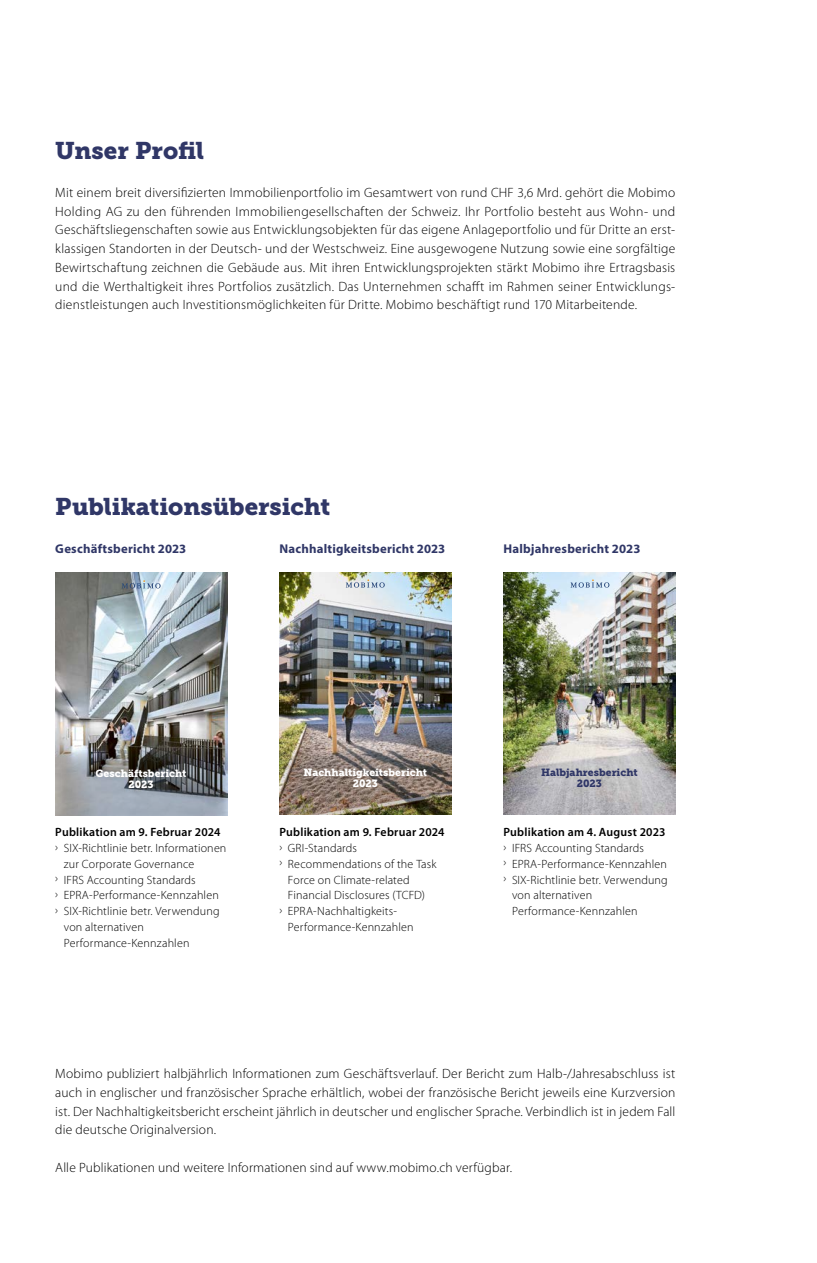
<style>
.page{position:relative;width:817px;height:1263px;background:#fff}
.page>*{position:absolute;margin:0;border:0;box-sizing:border-box;transform-origin:0 0}
.t1{font:24px "Museo Slab 900";color:#303767}
.t2{font:300 13.5px/18.8px "Myriad Pro";letter-spacing:.015em;color:#000;text-align:justify}
.t3{font:700 12.75px "Myriad Pro";letter-spacing:.015em;color:#303767}
.t4{font:300 12px "Myriad Pro";letter-spacing:.015em;color:#000}
.t5{font:600 12px "Myriad Pro";letter-spacing:.02em;color:#000}
.t6{font:10.35px/10.9px "Museo Slab 900";color:#fff;text-align:center}
.t7{font:10.35px/10.9px "Museo Slab 900";color:#303767;text-align:center}
</style>
<div class="page">
<img style="left:279px;top:572px;width:172px;height:178px">
<svg style="left:346px;top:579px;width:38px;height:9px"></svg>
<img style="left:279px;top:750px;width:172px;height:65px">
<img style="left:55px;top:573px;width:172px;height:177px">
<svg style="left:55px;top:750px;width:172px;height:66px;background:#797d82"></svg>
<svg style="left:122px;top:580px;width:39px;height:8px"></svg>
<img style="left:503px;top:572px;width:172px;height:243px">
<svg style="left:570px;top:579px;width:39px;height:9px"></svg>
<h1 class="t1" style="left:55px;top:137px;width:150px">Unser Profil</h1>
<p class="t2" style="left:55px;top:183px;width:621px">Mit einem breit diversifizierten Immobilienportfolio im Gesamtwert von rund CHF 3,6 Mrd. gehört die Mobimo Holding AG zu den führenden Immobiliengesellschaften der Schweiz. Ihr Portfolio besteht aus Wohn- und Geschäftsliegenschaften sowie aus Entwicklungsobjekten für das eigene Anlageportfolio und für Dritte an erst&shy;klassigen Standorten in der Deutsch- und der Westschweiz. Eine ausgewogene Nutzung sowie eine sorgfältige Bewirtschaftung zeichnen die Gebäude aus. Mit ihren Entwicklungsprojekten stärkt Mobimo ihre Ertragsbasis und die Werthaltigkeit ihres Portfolios zusätzlich. Das Unternehmen schafft im Rahmen seiner Entwicklungs&shy;dienstleistungen auch Investitionsmöglichkeiten für Dritte. Mobimo beschäftigt rund 170 Mitarbeitende.</p>
<h1 class="t1" style="left:55px;top:492px;width:276px">Publikationsübersicht</h1>
<p class="t3" style="left:55px;top:540px;width:132px">Geschäftsbericht 2023</p>
<p class="t3" style="left:279px;top:540px;width:167px">Nachhaltigkeitsbericht 2023</p>
<p class="t3" style="left:503px;top:540px;width:138px">Halbjahresbericht 2023</p>
<p class="t6" style="left:303px;top:767px;width:125px">Nachhaltigkeitsbericht<br>2023</p>
<p class="t6" style="left:95px;top:768px;width:92px">Geschäftsbericht<br>2023</p>
<p class="t7" style="left:541px;top:767px;width:98px">Halbjahresbericht<br>2023</p>
<p class="t5" style="left:55px;top:826px;width:167px">Publikation am 9. Februar 2024</p>
<p class="t4" style="left:55px;top:841px;width:172px">› SIX-Richtlinie betr. Informationen</p>
<p class="t4" style="left:64px;top:857px;width:132px">zur Corporate Governance</p>
<p class="t4" style="left:55px;top:873px;width:142px">› IFRS Accounting Standards</p>
<p class="t4" style="left:55px;top:889px;width:165px">› EPRA-Performance-Kennzahlen</p>
<p class="t4" style="left:55px;top:904px;width:166px">› SIX-Richtlinie betr. Verwendung</p>
<p class="t4" style="left:64px;top:920px;width:82px">von alternativen</p>
<p class="t4" style="left:64px;top:936px;width:127px">Performance-Kennzahlen</p>
<p class="t5" style="left:279px;top:826px;width:167px">Publikation am 9. Februar 2024</p>
<p class="t4" style="left:279px;top:841px;width:79px">› GRI-Standards</p>
<p class="t4" style="left:279px;top:857px;width:159px">› Recommendations of the Task</p>
<p class="t4" style="left:288px;top:873px;width:123px">Force on Climate-related</p>
<p class="t4" style="left:288px;top:889px;width:139px">Financial Disclosures (TCFD)</p>
<p class="t4" style="left:279px;top:904px;width:119px">› EPRA-Nachhaltigkeits-</p>
<p class="t4" style="left:288px;top:920px;width:127px">Performance-Kennzahlen</p>
<p class="t5" style="left:503px;top:826px;width:163px">Publikation am 4. August 2023</p>
<p class="t4" style="left:503px;top:841px;width:142px">› IFRS Accounting Standards</p>
<p class="t4" style="left:503px;top:857px;width:165px">› EPRA-Performance-Kennzahlen</p>
<p class="t4" style="left:503px;top:873px;width:166px">› SIX-Richtlinie betr. Verwendung</p>
<p class="t4" style="left:512px;top:889px;width:82px">von alternativen</p>
<p class="t4" style="left:512px;top:904px;width:127px">Performance-Kennzahlen</p>
<p class="t2" style="left:55px;top:1064px;width:621px">Mobimo publiziert halbjährlich Informationen zum Geschäftsverlauf. Der Bericht zum Halb-/Jahresabschluss ist auch in englischer und französischer Sprache erhältlich, wobei der französische Bericht jeweils eine Kurzversion ist. Der Nachhaltigkeitsbericht erscheint jährlich in deutscher und englischer Sprache. Verbindlich ist in jedem Fall die deutsche Originalversion.</p>
<p class="t2" style="left:55px;top:1158px;width:458px">Alle Publikationen und weitere Informationen sind auf www.mobimo.ch verfügbar.</p>
</div>
